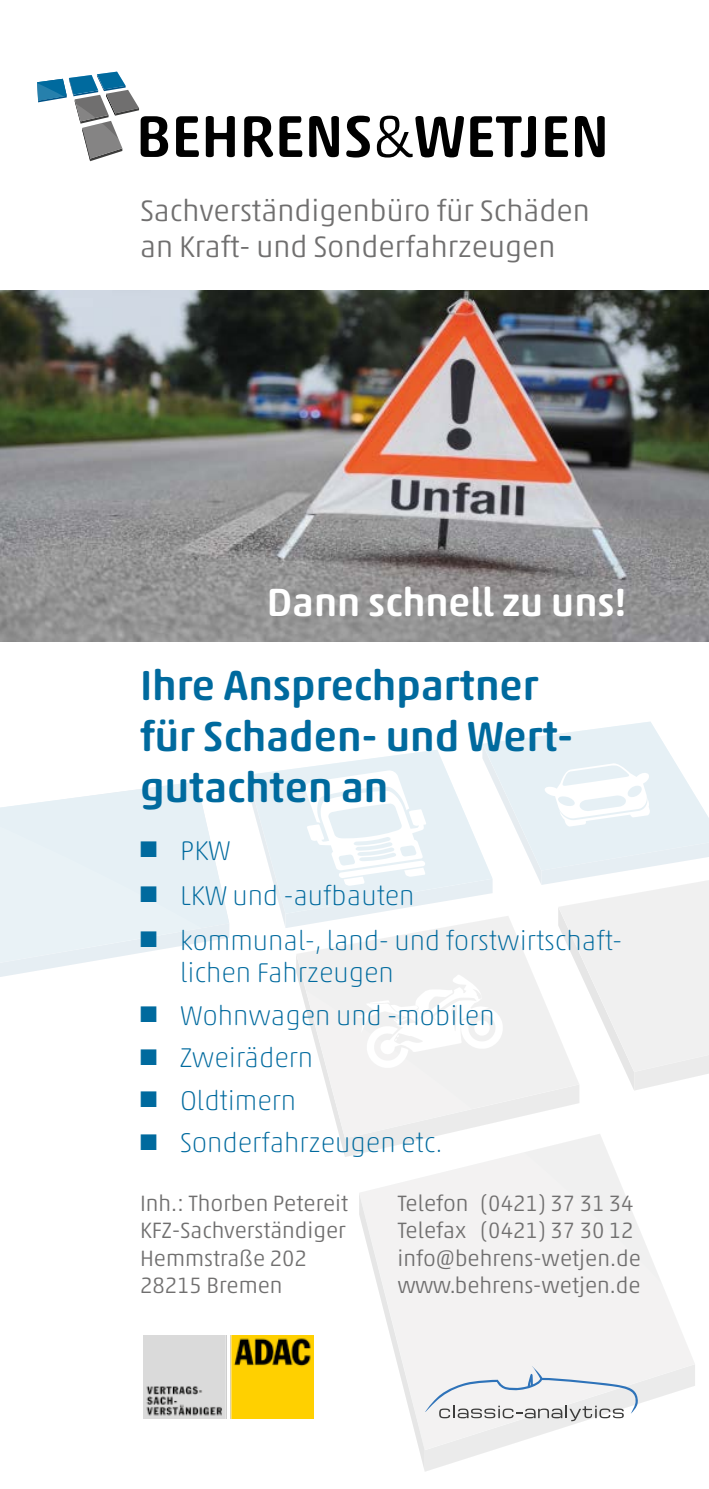
<style>
.page{position:relative;width:709px;height:1489px;background:#fff}
.page>*{position:absolute;margin:0;border:0;box-sizing:border-box;transform-origin:0 0}
.t1{font:500 59.75px "Akko Rounded Std";color:#000}
.t2{font:500 42.5px/51px "Akko Rounded Std";color:#006a9e}
.t3{font:500 40px "Akko Rounded Std";color:#fff}
.t4{font:300 30.25px/36.2px "Akko Pro";color:#706f6f}
.t5{font:100 27.5px/32.5px "Akko Rounded Pro";color:#006a9e}
.t6{font:300 22.5px "Akko Pro";color:#706f6f}
.s1{font-family:"Akko Pro";font-weight:300}
</style>
<div class="page">
<img style="left:0;top:291px;width:709px;height:350px">
<svg style="left:365px;top:1157px;width:259px;height:35px;fill:#f3f2f2"></svg>
<svg style="left:248px;top:722px;width:461px;height:435px"></svg>
<div style="left:474px;top:1020px;width:16px;height:15px;background:#fff;border-radius:50%"></div>
<svg style="left:37px;top:72px;width:102px;height:89px"></svg>
<svg style="left:359px;top:1192px;width:336px;height:279px"></svg>
<img style="left:143px;top:1335px;width:171px;height:83px">
<svg style="left:0;top:781px;width:229px;height:196px"></svg>
<h1 class="t1" style="left:136px;top:100px;width:475px">BEHRENS<span class="s1">&amp;</span>WETJEN</h1>
<h3 class="t4" style="left:140px;top:192px;width:451px">Sachverständigenbüro für Schäden an Kraft- und Sonderfahrzeugen</h3>
<h3 class="t3" style="left:267px;top:577px;width:361px">Dann schnell zu uns!</h3>
<h2 class="t2" style="left:140px;top:659px;width:434px">Ihre Ansprechpartner für Schaden- und Wert&shy;gutachten an</h2>
<p class="t5" style="left:140px;top:833px;width:92px">■ PKW</p>
<p class="t5" style="left:140px;top:878px;width:276px">■ LKW und -aufbauten</p>
<p class="t5" style="left:180px;top:923px;width:443px;text-indent:-40px">■ kommunal-, land- und forstwirtschaft&shy;lichen Fahrzeugen</p>
<p class="t5" style="left:140px;top:998px;width:356px">■ Wohnwagen und -mobilen</p>
<p class="t5" style="left:140px;top:1041px;width:175px">■ Zweirädern</p>
<p class="t5" style="left:140px;top:1083px;width:158px">■ Oldtimern</p>
<p class="t5" style="left:140px;top:1126px;width:304px">■ Sonderfahrzeugen etc.</p>
<p class="t6" style="left:140px;top:1189px;width:210px">Inh.: Thorben Petereit</p>
<p class="t6" style="left:397px;top:1189px;width:237px">Telefon (0421) 37 31 34</p>
<p class="t6" style="left:140px;top:1216px;width:207px">KFZ-Sachverständiger</p>
<p class="t6" style="left:397px;top:1216px;width:237px">Telefax (0421) 37 30 12</p>
<p class="t6" style="left:140px;top:1244px;width:168px">Hemmstraße 202</p>
<p class="t6" style="left:397px;top:1244px;width:245px">info@behrens-wetjen.de</p>
<p class="t6" style="left:140px;top:1271px;width:144px">28215 Bremen</p>
<p class="t6" style="left:397px;top:1271px;width:244px">www.behrens-wetjen.de</p>
</div>
